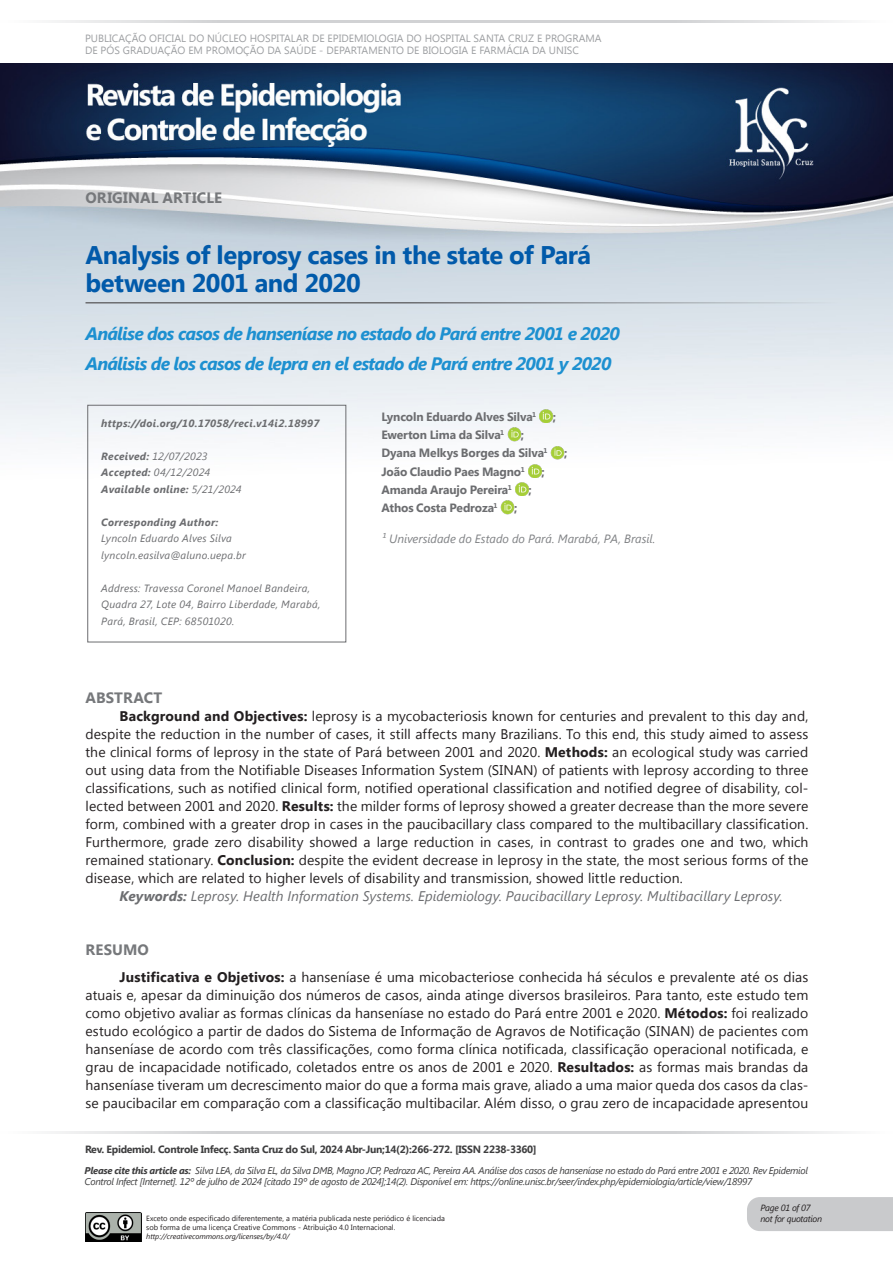
<style>
.page{position:relative;width:893px;height:1263px;background:#fff}
.page>*{position:absolute;margin:0;border:0;box-sizing:border-box;transform-origin:0 0}
.TÍTULOS{font:700 25.5px "Segoe UI";letter-spacing:-.02em;color:#015aaa}
.títulos_textos{font:italic 700 18px "Segoe UI";letter-spacing:-.045em;color:#1d90d0}
.SESSAO{font:700 15px "Segoe UI";letter-spacing:.005em;color:#76787b}
.texto_ok{font:700 15px "Segoe UI";letter-spacing:.005em;color:#76787b}
.texto_ok-2{font:13.95px/18px "Segoe UI";letter-spacing:.01em;color:#231f20;text-align:justify}
.texto_ok-3{font:italic 13.95px "Segoe UI";letter-spacing:.005em;color:#6c6d70}
.Nome_médico{font:700 12px "Segoe UI";letter-spacing:-.015em;color:#6c6d70}
.Titulação_médicos_ok{font:italic 12px "Segoe UI";color:#808285}
.texto_ok-4{font:italic 10.5px/16.5px "Segoe UI";letter-spacing:.025em;color:#6c6d70}
.t1{font:10.5px/12.6px "Segoe UI";color:#9d9fa2}
.texto_ok-5{font:italic 700 10.5px "Segoe UI";letter-spacing:.025em;color:#6c6d70}
.t2{font:700 10.5px "Segoe UI";letter-spacing:-.03em;color:#3e3e3f}
.t3{font:italic 9.75px/11.7px "Segoe UI";letter-spacing:-.03em;color:#3e3e3f}
.t4{font:italic 9px "Segoe UI";letter-spacing:-.03em;color:#231f20}
.t5{font:7.5px/9px "Segoe UI";color:#231f20}
.t6{font:italic 7.5px "Segoe UI";color:#231f20}
.s1{font-weight:700}
.s2{font-weight:400}
</style>
<div class="page">
<img style="left:0;top:64px;width:893px;height:456px">
<hr style="left:0;top:20px;width:446px;height:2px;background:#d1d2d4">
<hr style="left:446px;top:20px;width:447px;height:2px;background:#d1d2d4">
<img style="left:85px;top:1213px;width:57px;height:29px">
<hr style="left:0;top:1131px;width:446px;height:3px;background:#d1d2d4">
<hr style="left:446px;top:1131px;width:446px;height:3px;background:#d1d2d4">
<div style="left:747px;top:1197px;width:146px;height:34px;background:#c9cacc"></div>
<hr style="left:86px;top:302px;width:751px;height:1px;background:#6c6d70">
<div style="left:88px;top:405px;width:258px;height:237px;border:1px solid #6c6d70"></div>
<img style="left:539px;top:409px;width:14px;height:14px">
<img style="left:507px;top:427px;width:14px;height:14px">
<img style="left:551px;top:445px;width:13px;height:14px">
<img style="left:528px;top:464px;width:14px;height:13px">
<img style="left:515px;top:482px;width:14px;height:14px">
<img style="left:501px;top:500px;width:13px;height:14px">
<p class="t1" style="left:85px;top:31px;width:518px">PUBLICAÇÃO OFICIAL DO NÚCLEO HOSPITALAR DE EPIDEMIOLOGIA DO HOSPITAL SANTA CRUZ E PROGRAMA<br>DE PÓS GRADUAÇÃO EM PROMOÇÃO DA SAÚDE - DEPARTAMENTO DE BIOLOGIA E FARMÁCIA DA UNISC</p>
<p class="SESSAO" style="left:86px;top:187px;width:138px">ORIGINAL ARTICLE</p>
<p class="TÍTULOS" style="left:86px;top:237px;width:507px">Analysis of leprosy cases in the state of Pará</p>
<p class="TÍTULOS" style="left:86px;top:265px;width:277px">between 2001 and 2020</p>
<p class="títulos_textos" style="left:86px;top:321px;width:536px">Análise dos casos de hanseníase no estado do Pará entre 2001 e 2020</p>
<p class="títulos_textos" style="left:86px;top:351px;width:527px">Análisis de los casos de lepra en el estado de Pará entre 2001 y 2020</p>
<p class="texto_ok-5" style="left:101px;top:415px;width:220px">https://doi.org/10.17058/reci.v14i2.18997</p>
<p class="texto_ok-4" style="left:101px;top:447px;width:108px"><span class="s1">Received:</span> 12/07/2023</p>
<p class="texto_ok-4" style="left:101px;top:464px;width:110px"><span class="s1">Accepted:</span> 04/12/2024</p>
<p class="texto_ok-5" style="left:101px;top:481px;width:142px">Available online: <span class="s2">5/21/2024</span></p>
<p class="texto_ok-5" style="left:101px;top:514px;width:119px">Corresponding Author:</p>
<p class="texto_ok-4" style="left:101px;top:530px;width:132px">Lyncoln Eduardo Alves Silva</p>
<p class="texto_ok-4" style="left:101px;top:546px;width:146px">lyncoln.easilva@aluno.uepa.br</p>
<p class="texto_ok-4" style="left:101px;top:579px;width:221px">Address: Travessa Coronel Manoel Bandeira,<br>Quadra 27, Lote 04, Bairro Liberdade, Marabá,<br>Pará, Brasil, CEP: 68501020.</p>
<p class="Nome_médico" style="left:381px;top:408px;width:156px">Lyncoln Eduardo Alves Silva<sup>1</sup></p>
<p class="Nome_médico" style="left:553px;top:408px;width:5px">;</p>
<p class="Nome_médico" style="left:381px;top:426px;width:124px">Ewerton Lima da Silva<sup>1</sup></p>
<p class="Nome_médico" style="left:521px;top:426px;width:5px">;</p>
<p class="Nome_médico" style="left:381px;top:445px;width:168px">Dyana Melkys Borges da Silva<sup>1</sup></p>
<p class="Nome_médico" style="left:564px;top:445px;width:5px">;</p>
<p class="Nome_médico" style="left:381px;top:463px;width:145px">João Claudio Paes Magno<sup>1</sup></p>
<p class="Nome_médico" style="left:541px;top:463px;width:5px">;</p>
<p class="Nome_médico" style="left:381px;top:481px;width:132px">Amanda Araujo Pereira<sup>1</sup></p>
<p class="Nome_médico" style="left:528px;top:481px;width:5px">;</p>
<p class="Nome_médico" style="left:381px;top:499px;width:118px">Athos Costa Pedroza<sup>1</sup></p>
<p class="Nome_médico" style="left:514px;top:499px;width:5px">;</p>
<p class="Titulação_médicos_ok" style="left:381px;top:530px;width:275px">¹ Universidade do Estado do Pará. Marabá, PA, Brasil.</p>
<p class="texto_ok" style="left:86px;top:687px;width:78px">ABSTRACT</p>
<p class="texto_ok-2" style="left:86px;top:707px;width:724px;text-indent:34px"><span class="s1">Background and Objectives:</span> leprosy is a mycobacteriosis known for centuries and prevalent to this day and, despite the reduction in the number of cases, it still affects many Brazilians. To this end, this study aimed to assess the clinical forms of leprosy in the state of Pará between 2001 and 2020. <span class="s1">Methods:</span> an ecological study was carried out using data from the Notifiable Diseases Information System (SINAN) of patients with leprosy according to three classifications, such as notified clinical form, notified operational classification and notified degree of disability, col&shy;lected between 2001 and 2020. <span class="s1">Results:</span> the milder forms of leprosy showed a greater decrease than the more severe form, combined with a greater drop in cases in the paucibacillary class compared to the multibacillary classification.<br>Furthermore, grade zero disability showed a large reduction in cases, in contrast to grades one and two, which remained stationary. <span class="s1">Conclusion:</span> despite the evident decrease in leprosy in the state, the most serious forms of the disease, which are related to higher levels of disability and transmission, showed little reduction.</p>
<p class="texto_ok-3" style="left:120px;top:887px;width:665px"><span class="s1">Keywords:</span> Leprosy. Health Information Systems. Epidemiology. Paucibacillary Leprosy. Multibacillary Leprosy.</p>
<p class="SESSAO" style="left:86px;top:939px;width:65px">RESUMO</p>
<p class="texto_ok-2" style="left:86px;top:967px;width:724px;text-indent:34px"><span class="s1">Justificativa e Objetivos:</span> a hanseníase é uma micobacteriose conhecida há séculos e prevalente até os dias atuais e, apesar da diminuição dos números de casos, ainda atinge diversos brasileiros. Para tanto, este estudo tem como objetivo avaliar as formas clínicas da hanseníase no estado do Pará entre 2001 e 2020. <span class="s1">Métodos:</span> foi realizado estudo ecológico a partir de dados do Sistema de Informação de Agravos de Notificação (SINAN) de pacientes com hanseníase de acordo com três classificações, como forma clínica notificada, classificação operacional notificada, e grau de incapacidade notificado, coletados entre os anos de 2001 e 2020. <span class="s1">Resultados:</span> as formas mais brandas da hanseníase tiveram um decrescimento maior do que a forma mais grave, aliado a uma maior queda dos casos da clas&shy;se paucibacilar em comparação com a classificação multibacilar. Além disso, o grau zero de incapacidade apresentou</p>
<p class="t2" style="left:85px;top:1141px;width:453px">Rev. Epidemiol. Controle Infecç. Santa Cruz do Sul, 2024 Abr-Jun;14(2):266-272. [ISSN 2238-3360]</p>
<p class="t3" style="left:85px;top:1164px;width:725px"><span class="s1">Please cite this article as:</span> Silva LEA, da Silva EL, da Silva DMB, Magno JCP, Pedroza AC, Pereira AA. Análise dos casos de hanseníase no estado do Pará entre 2001 e 2020. Rev Epidemiol<br>Control Infect [Internet]. 12º de julho de 2024 [citado 19º de agosto de 2024];14(2). Disponível em: https://online.unisc.br/seer/index.php/epidemiologia/article/view/18997</p>
<p class="t5" style="left:146px;top:1213px;width:300px">Exceto onde especificado diferentemente, a matéria publicada neste periódico é licenciada sob forma de uma licença Creative Commons - Atribuição 4.0 Internacional.</p>
<p class="t6" style="left:146px;top:1231px;width:145px">http://creativecommons.org/licenses/by/4.0/</p>
<p class="t4" style="left:760px;top:1201px;width:52px">Page 01 of 07</p>
<p class="t4" style="left:760px;top:1212px;width:63px">not for quotation</p>
</div>
